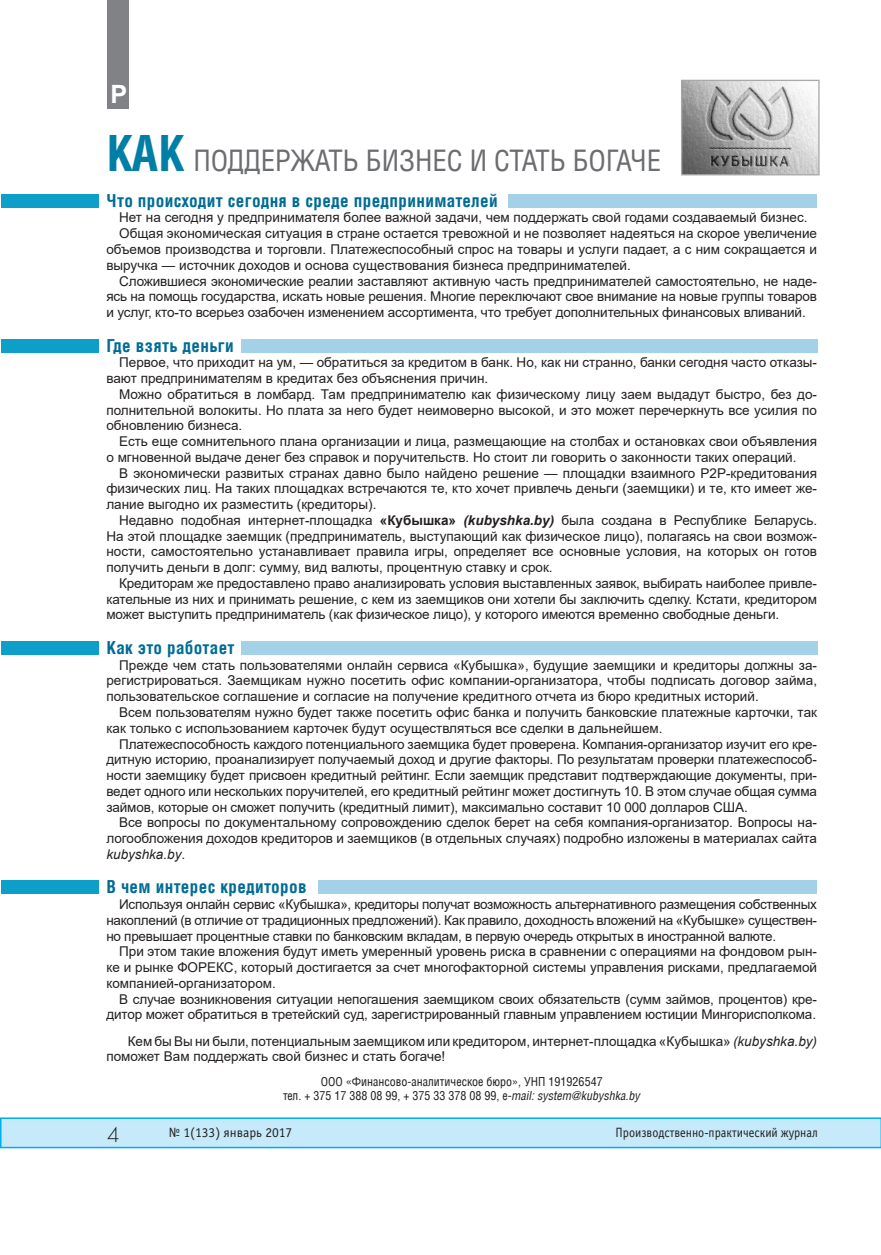
<style>
.page{position:relative;width:881px;height:1255px;background:#fff}
.page>*{position:absolute;margin:0;border:0;box-sizing:border-box;transform-origin:0 0}
.Заголовок_цвет{font:28.5px "AG Letterica Condensed";color:#6c6d70}
.Название{font:700 25.2px "Arial";color:#fff}
.t1{font:22.5px "Futura Light C";color:#231f20}
.Название-2{font:700 17.25px "AG Letterica Condensed";letter-spacing:.02em;color:#006c95}
.Название-3{font:13.5px/15.8px "Arial";color:#231f20;text-align:justify}
.Обычный{font:13.5px/15.8px "Arial";letter-spacing:-.02em;color:#231f20;text-align:justify}
.Текст_примечания{font:13.5px/15.8px "Arial";color:#231f20;text-align:justify}
.t2{font:13.5px "Officina Sans C";color:#231f20;scale:.9 1}
.t3{font:13.5px "Officina Sans C";color:#231f20}
.Обычный-2{font:12px "AG Letterica Condensed";color:#231f20}
.s1{font-weight:700;font-size:48px;color:#007fa6}
.s2{font-weight:700}
.s3{font-weight:700;font-style:italic}
.s4{font-style:italic}
</style>
<div class="page">
<svg style="left:0;top:1117px;width:880px;height:31px;background:#b5e4f9"></svg>
<div style="left:318px;top:879px;width:498px;height:14px;background:#a3d2e8"></div>
<div style="left:241px;top:641px;width:575px;height:13px;background:#a3d2e8"></div>
<div style="left:241px;top:339px;width:575px;height:13px;background:#a3d2e8"></div>
<div style="left:508px;top:194px;width:308px;height:14px;background:#a3d2e8"></div>
<div style="left:1px;top:879px;width:98px;height:14px;background:#0e9fc9"></div>
<div style="left:1px;top:641px;width:98px;height:13px;background:#0e9fc9"></div>
<div style="left:1px;top:339px;width:98px;height:13px;background:#0e9fc9"></div>
<div style="left:1px;top:194px;width:98px;height:14px;background:#0e9fc9"></div>
<div style="left:107px;top:0;width:22px;height:109px;background:#808285"></div>
<img style="left:682px;top:82px;width:135px;height:91px">
<div style="left:680px;top:80px;width:139px;height:95px;border:1px solid #a8a9ad"></div>
<p class="Название" style="left:111px;top:77px;width:18px">Р</p>
<p class="Заголовок_цвет" style="left:106px;top:143px;width:556px"><span class="s1">КАК</span> ПОДДЕРЖАТЬ БИЗНЕС И СТАТЬ БОГАЧЕ</p>
<p class="Название-2" style="left:106px;top:190px;width:393px">Что происходит сегодня в среде предпринимателей</p>
<p class="Название-3" style="left:119px;top:210px;width:689px">Нет на сегодня у предпринимателя более важной задачи, чем поддержать свой годами создаваемый бизнес.</p>
<p class="Название-3" style="left:106px;top:225px;width:712px;text-indent:13px">Общая экономическая ситуация в стране остается тревожной и не позволяет надеяться на скорое увеличение объемов производства и торговли. Платежеспособный спрос на товары и услуги падает, а с ним сокращается и выручка — источник доходов и основа существования бизнеса предпринимателей.</p>
<p class="Название-3" style="left:106px;top:273px;width:712px;text-indent:13px">Сложившиеся экономические реалии заставляют активную часть предпринимателей самостоятельно, не наде&shy;ясь на помощь государства, искать новые решения. Многие переключают свое внимание на новые группы товаров и услуг, кто-то всерьез озабочен изменением ассортимента, что требует дополнительных финансовых вливаний.</p>
<p class="Название-2" style="left:106px;top:335px;width:129px">Где взять деньги</p>
<p class="Название-3" style="left:106px;top:354px;width:712px;text-indent:13px">Первое, что приходит на ум, — обратиться за кредитом в банк. Но, как ни странно, банки сегодня часто отказы&shy;вают предпринимателям в кредитах без объяснения причин.</p>
<p class="Название-3" style="left:106px;top:386px;width:712px;text-indent:13px">Можно обратиться в ломбард. Там предпринимателю как физическому лицу заем выдадут быстро, без до&shy;полнительной волокиты. Но плата за него будет неимоверно высокой, и это может перечеркнуть все усилия по обновлению бизнеса.</p>
<p class="Название-3" style="left:106px;top:433px;width:712px;text-indent:13px">Есть еще сомнительного плана организации и лица, размещающие на столбах и остановках свои объявления о мгновенной выдаче денег без справок и поручительств. Но стоит ли говорить о законности таких операций.</p>
<p class="Текст_примечания" style="left:106px;top:465px;width:712px;text-indent:13px">В экономически развитых странах давно было найдено решение — площадки взаимного Р2Р-кредитования физических лиц. На таких площадках встречаются те, кто хочет привлечь деньги (заемщики) и те, кто имеет же&shy;лание выгодно их разместить (кредиторы).</p>
<p class="Название-3" style="left:106px;top:512px;width:712px;text-indent:13px">Недавно подобная интернет-площадка <span class="s2">«Кубышка»</span> <span class="s3">(kubyshka.by)</span> была создана в Республике Беларусь.<br>На этой площадке заемщик (предприниматель, выступающий как физическое лицо), полагаясь на свои возмож&shy;ности, самостоятельно устанавливает правила игры, определяет все основные условия, на которых он готов получить деньги в долг: сумму, вид валюты, процентную ставку и срок.</p>
<p class="Название-3" style="left:106px;top:575px;width:712px;text-indent:13px">Кредиторам же предоставлено право анализировать условия выставленных заявок, выбирать наиболее привле&shy;кательные из них и принимать решение, с кем из заемщиков они хотели бы заключить сделку. Кстати, кредитором может выступить предприниматель (как физическое лицо), у которого имеются временно свободные деньги.</p>
<p class="Название-2" style="left:106px;top:637px;width:129px">Как это работает</p>
<p class="Название-3" style="left:106px;top:657px;width:712px;text-indent:13px">Прежде чем стать пользователями онлайн сервиса «Кубышка», будущие заемщики и кредиторы должны за&shy;регистрироваться. Заемщикам нужно посетить офис компании-организатора, чтобы подписать договор займа, пользовательское соглашение и согласие на получение кредитного отчета из бюро кредитных историй.</p>
<p class="Название-3" style="left:106px;top:704px;width:712px;text-indent:13px">Всем пользователям нужно будет также посетить офис банка и получить банковские платежные карточки, так как только с использованием карточек будут осуществляться все сделки в дальнейшем.</p>
<p class="Название-3" style="left:106px;top:735px;width:712px;text-indent:13px">Платежеспособность каждого потенциального заемщика будет проверена. Компания-организатор изучит его кре&shy;дитную историю, проанализирует получаемый доход и другие факторы. По результатам проверки платежеспособ&shy;ности заемщику будет присвоен кредитный рейтинг. Если заемщик представит подтверждающие документы, при&shy;ведет одного или нескольких поручителей, его кредитный рейтинг может достигнуть 10. В этом случае общая сумма займов, которые он сможет получить (кредитный лимит), максимально составит 10 000 долларов США.</p>
<p class="Название-3" style="left:106px;top:814px;width:712px;text-indent:13px">Все вопросы по документальному сопровождению сделок берет на себя компания-организатор. Вопросы на&shy;логообложения доходов кредиторов и заемщиков (в отдельных случаях) подробно изложены в материалах сайта <span class="s4">kubyshka.by</span>.</p>
<p class="Название-2" style="left:106px;top:876px;width:202px">В чем интерес кредиторов</p>
<p class="Обычный" style="left:106px;top:896px;width:712px;text-indent:13px">Используя онлайн сервис «Кубышка», кредиторы получат возможность альтернативного размещения собственных накоплений (в отличие от традиционных предложений). Как правило, доходность вложений на «Кубышке» существен&shy;но превышает процентные ставки по банковским вкладам, в первую очередь открытых в иностранной валюте.</p>
<p class="Обычный" style="left:106px;top:943px;width:712px;text-indent:13px">При этом такие вложения будут иметь умеренный уровень риска в сравнении с операциями на фондовом рын&shy;ке и рынке ФОРЕКС, который достигается за счет многофакторной системы управления рисками, предлагаемой компанией-организатором.</p>
<p class="Название-3" style="left:106px;top:990px;width:712px;text-align:right">В случае возникновения ситуации непогашения заемщиком своих обязательств (сумм займов, процентов) кре&shy;дитор может обратиться в третейский суд, зарегистрированный главным управлением юстиции Мингорисполкома.</p>
<p class="Название-3" style="left:106px;top:1032px;width:712px;text-indent:21px">Кем бы Вы ни были, потенциальным заемщиком или кредитором, интернет-площадка «Кубышка» <span class="s4">(kubyshka.by) </span>поможет Вам поддержать свой бизнес и стать богаче!</p>
<p class="Обычный-2" style="left:321px;top:1074px;width:283px">ООО «Финансово-аналитическое бюро», УНП 191926547</p>
<p class="Обычный-2" style="left:283px;top:1088px;width:359px">тел. + 375 17 388 08 99, + 375 33 378 08 99, e<span class="s4">-mail: system@kubyshka.by</span></p>
<p class="t1" style="left:107px;top:1122px;width:14px">4</p>
<p class="t3" style="left:169px;top:1125px;width:125px">№ 1(133) январь 2017</p>
<p class="t2" style="left:615px;top:1125px;width:226px">Производственно-практический журнал</p>
</div>
